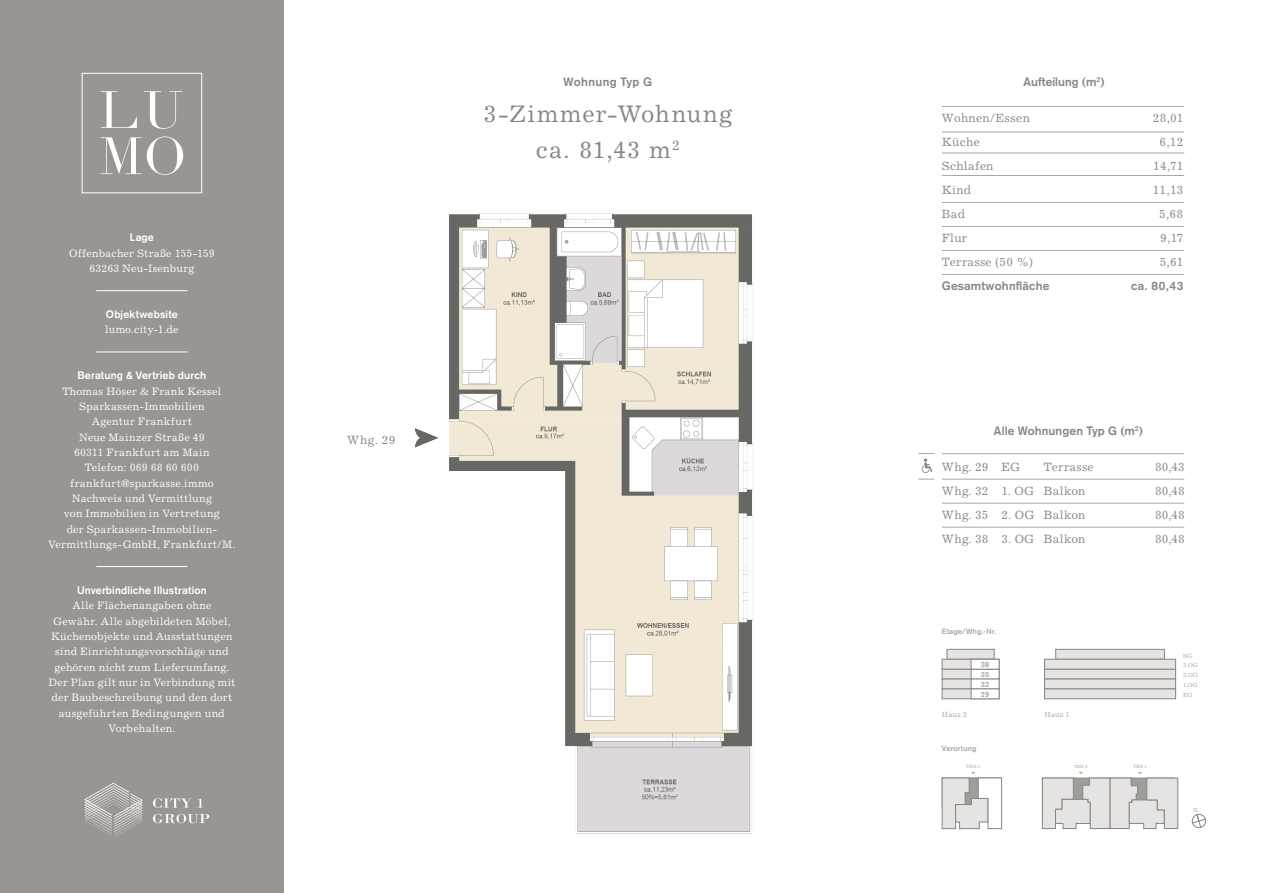
<style>
.page{position:relative;width:1263px;height:893px;background:#fff}
.page>*{position:absolute;margin:0;border:0;box-sizing:border-box;transform-origin:0 0}
.t1{font:24px/36px "Excelsior LT Std";letter-spacing:.05em;color:#8b8581;text-align:center}
.t2{font:12px "Excelsior LT Std";letter-spacing:.02em;color:#8b8581}
.t3{font:700 12px "Akzidenz Grotesk";letter-spacing:.02em;color:#8b8581}
.t4{font:700 12px "Akzidenz Grotesk";color:#8b8581}
.t5{font:10.8px/15.3px "Excelsior LT Std";letter-spacing:.025em;color:#fff;text-align:center}
.t6{font:700 10.8px "Akzidenz Grotesk";letter-spacing:.015em;color:#fff}
.t7{font:10.8px "Excelsior LT Std";letter-spacing:.005em;color:#fff}
.t8{font:700 7.5px/9.9px "Akzidenz Grotesk";letter-spacing:.02em;color:#aba6a2}
.t9{font:7.5px "Excelsior LT Std";letter-spacing:.035em;color:#aba6a2}
.t10{font:6px/9.8px "Excelsior LT Std";color:#aba6a2}
.t11{font:5.85px "Excelsior LT Std";color:#aba6a2}
.t12{font:4.5px "Excelsior LT Std";color:#aba6a2}
</style>
<div class="page">
<div style="left:0;top:0;width:284px;height:893px;background:#9b9591"></div>
<svg style="left:84px;top:783px;width:59px;height:54px"></svg>
<svg style="left:153px;top:798px;width:39px;height:10px"></svg>
<svg style="left:198px;top:799px;width:5px;height:9px"></svg>
<svg style="left:153px;top:814px;width:56px;height:9px"></svg>
<hr style="left:96px;top:290px;width:92px;height:1px;background:#fff">
<hr style="left:96px;top:352px;width:92px;height:1px;background:#fff">
<hr style="left:96px;top:566px;width:92px;height:1px;background:#fff">
<div style="left:82px;top:73px;width:120px;height:120px;border:1px solid #fff"></div>
<svg style="left:101px;top:91px;width:36px;height:37px"></svg>
<svg style="left:144px;top:91px;width:38px;height:38px"></svg>
<svg style="left:101px;top:136px;width:82px;height:39px"></svg>
<img style="left:415px;top:213px;width:339px;height:621px">
<hr style="left:942px;top:106px;width:242px;height:1px;background:#a8a8a7">
<hr style="left:942px;top:132px;width:242px;height:1px;background:#a8a8a7">
<hr style="left:942px;top:153px;width:242px;height:1px;background:#a8a8a7">
<hr style="left:942px;top:175px;width:242px;height:1px;background:#a8a8a7">
<hr style="left:942px;top:202px;width:242px;height:1px;background:#a8a8a7">
<hr style="left:942px;top:226px;width:242px;height:1px;background:#a8a8a7">
<hr style="left:942px;top:250px;width:242px;height:1px;background:#a8a8a7">
<hr style="left:942px;top:274px;width:242px;height:1px;background:#a8a8a7">
<hr style="left:942px;top:453px;width:242px;height:1px;background:#a8a8a7">
<hr style="left:942px;top:479px;width:242px;height:1px;background:#a8a8a7">
<hr style="left:942px;top:503px;width:242px;height:1px;background:#a8a8a7">
<hr style="left:942px;top:527px;width:242px;height:1px;background:#a8a8a7">
<svg style="left:1191px;top:813px;width:15px;height:15px"></svg>
<div style="left:947px;top:649px;width:47px;height:10px;background:#e6e3e3;border:1px solid #8b8581"></div>
<div style="left:942px;top:669px;width:57px;height:10px;background:#e6e3e3;border:1px solid #8b8581"></div>
<div style="left:942px;top:659px;width:57px;height:10px;background:#e6e3e3;border:1px solid #8b8581"></div>
<div style="left:942px;top:679px;width:57px;height:10px;background:#e6e3e3;border:1px solid #8b8581"></div>
<div style="left:942px;top:689px;width:57px;height:10px;background:#e6e3e3;border:1px solid #8b8581"></div>
<div style="left:1055px;top:649px;width:109px;height:10px;background:#e6e3e3;border:1px solid #8b8581"></div>
<div style="left:1044px;top:669px;width:132px;height:10px;background:#e6e3e3;border:1px solid #8b8581"></div>
<div style="left:1044px;top:659px;width:132px;height:10px;background:#e6e3e3;border:1px solid #8b8581"></div>
<div style="left:1044px;top:679px;width:132px;height:10px;background:#e6e3e3;border:1px solid #8b8581"></div>
<div style="left:1044px;top:689px;width:132px;height:10px;background:#e6e3e3;border:1px solid #8b8581"></div>
<svg style="left:1042px;top:772px;width:136px;height:57px;background:#dbd9d8"></svg>
<svg style="left:942px;top:772px;width:60px;height:57px"></svg>
<div style="left:971px;top:669px;width:28px;height:10px;background:#fff;border:1px solid #8b8581"></div>
<div style="left:971px;top:659px;width:28px;height:10px;background:#fff;border:1px solid #8b8581"></div>
<div style="left:971px;top:679px;width:28px;height:10px;background:#fff;border:1px solid #8b8581"></div>
<div style="left:971px;top:689px;width:28px;height:10px;background:#fff;border:1px solid #8b8581"></div>
<svg style="left:918px;top:453px;width:16px;height:20px"></svg>
<svg style="left:918px;top:479px;width:16px;height:1px"></svg>
<p class="t6" style="left:130px;top:231px;width:25px">Lage</p>
<p class="t5" style="left:69px;top:246px;width:147px">Offenbacher Straße 155-159<br>63263 Neu-Isenburg</p>
<p class="t6" style="left:106px;top:308px;width:73px">Objektwebsite</p>
<p class="t7" style="left:105px;top:323px;width:75px">lumo.city-1.de</p>
<p class="t6" style="left:77px;top:369px;width:130px">Beratung &amp; Vertrieb durch</p>
<p class="t5" style="left:48px;top:383px;width:189px">Thomas Höser &amp; Frank Kessel<br>Sparkassen-Immobilien<br>Agentur Frankfurt<br>Neue Mainzer Straße 49<br>60311 Frankfurt am Main<br>Telefon: 069 68 60 600 frankfurt@sparkasse.immo<br>Nachweis und Vermittlung<br>von Immobilien in Vertretung<br>der Sparkassen-Immobilien-<br>Vermittlungs-GmbH, Frankfurt/M.</p>
<p class="t6" style="left:77px;top:584px;width:131px">Unverbindliche Illustration</p>
<p class="t5" style="left:48px;top:598px;width:188px">Alle Flächenangaben ohne<br>Gewähr. Alle abgebildeten Möbel,<br>Küchenobjekte und Ausstattungen sind Einrichtungsvorschläge und gehören nicht zum Lieferumfang.<br>Der Plan gilt nur in Verbindung mit der Baubeschreibung und den dort ausgeführten Bedingungen und<br>Vorbehalten.</p>
<p class="t3" style="left:564px;top:75px;width:90px">Wohnung Typ G</p>
<h1 class="t1" style="left:483px;top:96px;width:251px">3-Zimmer-Wohnung ca. 81,43 m<sup>2</sup></h1>
<p class="t2" style="left:347px;top:433px;width:50px">Whg. 29</p>
<p class="t4" style="left:1024px;top:75px;width:83px">Aufteilung (m<sup>2</sup>)</p>
<p class="t2" style="left:942px;top:111px;width:90px">Wohnen/Essen</p>
<p class="t2" style="left:1153px;top:111px;width:32px">28,01</p>
<p class="t2" style="left:942px;top:135px;width:39px">Küche</p>
<p class="t2" style="left:1159px;top:135px;width:25px">6,12</p>
<p class="t2" style="left:942px;top:159px;width:53px">Schlafen</p>
<p class="t2" style="left:1153px;top:159px;width:32px">14,71</p>
<p class="t2" style="left:942px;top:183px;width:31px">Kind</p>
<p class="t2" style="left:1153px;top:183px;width:32px">11,13</p>
<p class="t2" style="left:942px;top:207px;width:25px">Bad</p>
<p class="t2" style="left:1159px;top:207px;width:25px">5,68</p>
<p class="t2" style="left:942px;top:231px;width:27px">Flur</p>
<p class="t2" style="left:1160px;top:231px;width:25px">9,17</p>
<p class="t2" style="left:942px;top:255px;width:93px">Terrasse (50 %)</p>
<p class="t2" style="left:1160px;top:255px;width:25px">5,61</p>
<p class="t3" style="left:942px;top:279px;width:109px">Gesamtwohnfläche</p>
<p class="t3" style="left:1131px;top:279px;width:54px">ca. 80,43</p>
<p class="t3" style="left:994px;top:423px;width:151px">Alle Wohnungen Typ G (m<sup>2</sup>)</p>
<p class="t2" style="left:942px;top:459px;width:80px">Whg. 29 EG</p>
<p class="t2" style="left:1044px;top:459px;width:51px">Terrasse</p>
<p class="t2" style="left:1155px;top:459px;width:31px">80,43</p>
<p class="t2" style="left:942px;top:483px;width:145px">Whg. 32 1. OG Balkon</p>
<p class="t2" style="left:1155px;top:483px;width:31px">80,48</p>
<p class="t2" style="left:942px;top:507px;width:145px">Whg. 35 2. OG Balkon</p>
<p class="t2" style="left:1155px;top:507px;width:31px">80,48</p>
<p class="t2" style="left:942px;top:531px;width:145px">Whg. 38 3. OG Balkon</p>
<p class="t2" style="left:1155px;top:531px;width:31px">80,48</p>
<p class="t8" style="left:942px;top:626px;width:56px">Etage/Whg.-Nr.</p>
<p class="t9" style="left:942px;top:710px;width:27px">Haus 2</p>
<p class="t8" style="left:981px;top:659px;width:10px">38</p>
<p class="t8" style="left:981px;top:679px;width:10px">32<br>29</p>
<p class="t8" style="left:981px;top:669px;width:10px">35</p>
<p class="t8" style="left:942px;top:744px;width:36px">Verortung</p>
<p class="t9" style="left:1044px;top:710px;width:27px">Haus 1</p>
<p class="t12" style="left:966px;top:764px;width:15px">TRH 3</p>
<p class="t12" style="left:1074px;top:764px;width:15px">TRH 2</p>
<p class="t12" style="left:1133px;top:764px;width:15px">TRH 1</p>
<p class="t10" style="left:1183px;top:651px;width:16px">SG<br>3.OG<br>2.OG<br>1.OG<br>EG</p>
<p class="t11" style="left:1193px;top:806px;width:6px">N</p>
</div>
